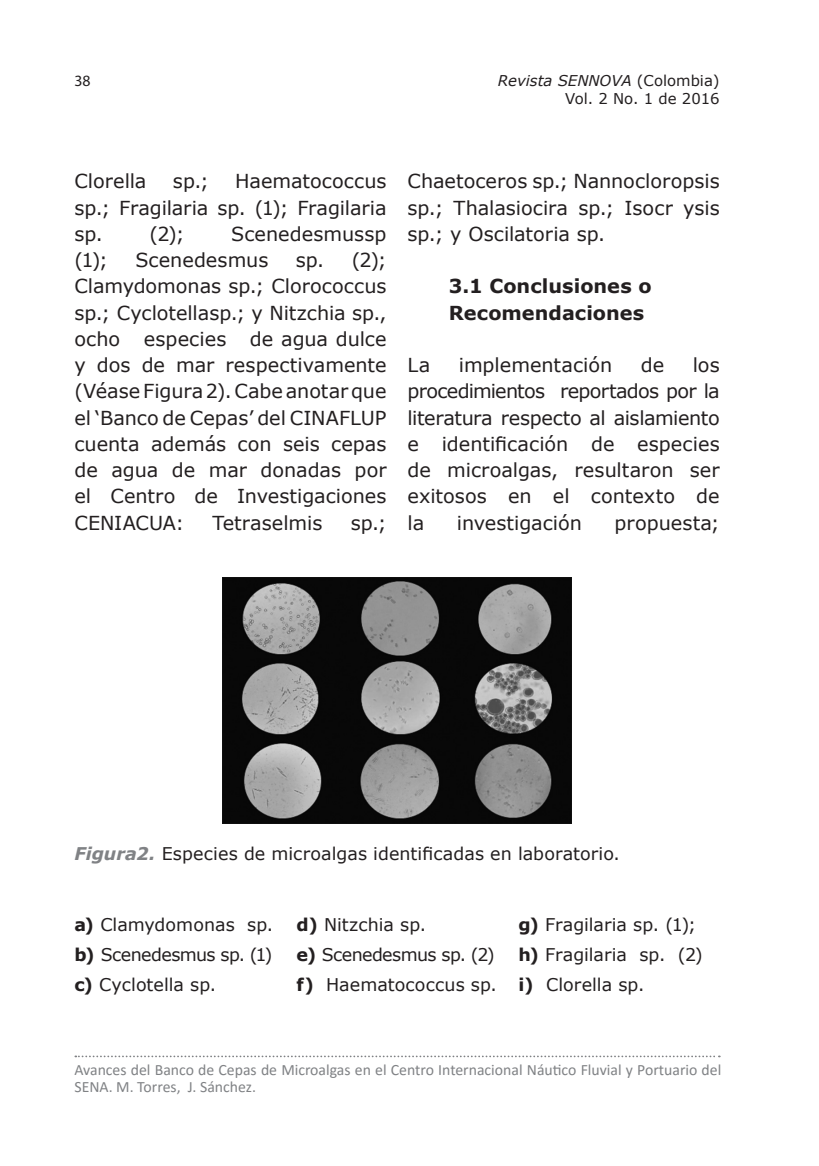
<style>
.page{position:relative;width:819px;height:1166px;background:#fff}
.page>*{position:absolute;margin:0;border:0;box-sizing:border-box;transform-origin:0 0}
.Parrafos{font:19.25px/26.2px "Verdana";color:#231f20;text-align:justify}
.Parrafos-2{font:700 19.25px "Verdana";color:#231f20}
.Parrafos-3{font:17.5px/29.8px "Verdana";color:#231f20;text-align:justify}
.Pie_de_foto{font:17.5px "Verdana";letter-spacing:.005em;color:#231f20}
.Pie_de_Titulo{font:15.75px/16.6px "Calibri";color:#808285}
.t1{font:15.75px "Myriad Pro";color:#231f20}
.t2{font:14.88px/17.8px "Verdana";color:#231f20;text-align:right}
.s1{font-style:italic}
.s2{font-weight:700;font-style:italic;color:#808285}
.s3{font-weight:700}
</style>
<div class="page">
<img style="left:222px;top:577px;width:350px;height:246px">
<svg style="left:75px;top:1055px;width:644px;height:2px"></svg>
<p class="t1" style="left:74px;top:71px;width:18px">38</p>
<p class="t2" style="left:498px;top:71px;width:223px"><span class="s1">Revista SENNOVA</span> (Colombia)<br>Vol. 2 No. 1 de 2016</p>
<p class="Parrafos" style="left:74px;top:168px;width:74px">Clorella</p>
<p class="Parrafos" style="left:173px;top:168px;width:37px">sp.;</p>
<p class="Parrafos" style="left:74px;top:168px;width:313px;text-indent:161px">Haematococcus sp.; Fragilaria sp. (1); Fragilaria sp.</p>
<p class="Parrafos" style="left:149px;top:221px;width:36px">(2);</p>
<p class="Parrafos" style="left:231px;top:221px;width:157px">Scenedesmussp</p>
<p class="Parrafos" style="left:74px;top:247px;width:313px;text-indent:221px">sp. (2); Clamydomonas sp.; Clorococcus sp.; Cyclotellasp.; y Nitzchia sp., ocho especies de agua dulce y dos de mar respectivamente (Véase Figura 2). Cabe anotar que el ‘Banco de Cepas’ del CINAFLUP cuenta además con seis cepas de agua de mar donadas por el Centro de Investigaciones CENIACUA:</p>
<p class="Parrafos" style="left:74px;top:247px;width:35px">(1);</p>
<p class="Parrafos" style="left:135px;top:247px;width:135px">Scenedesmus</p>
<p class="Parrafos" style="left:212px;top:509px;width:111px">Tetraselmis</p>
<p class="Parrafos" style="left:351px;top:509px;width:37px">sp.;</p>
<p class="Parrafos" style="left:407px;top:168px;width:313px">Chaetoceros sp.; Nannocloropsis sp.; Thalasiocira sp.; Isocr ysis sp.; y Oscilatoria sp.</p>
<p class="Parrafos-2" style="left:449px;top:273px;width:204px">3.1 Conclusiones o</p>
<p class="Parrafos-2" style="left:449px;top:299px;width:197px">Recomendaciones</p>
<p class="Parrafos" style="left:407px;top:352px;width:24px">La</p>
<p class="Parrafos" style="left:459px;top:352px;width:155px">implementación</p>
<p class="Parrafos" style="left:640px;top:352px;width:25px">de</p>
<p class="Parrafos" style="left:407px;top:352px;width:313px;text-indent:285px">los procedimientos reportados por la literatura respecto al aislamiento e identificación de especies de microalgas, resultaron ser exitosos en el contexto de la</p>
<p class="Parrafos" style="left:457px;top:509px;width:126px">investigación</p>
<p class="Parrafos" style="left:614px;top:509px;width:107px">propuesta;</p>
<p class="Pie_de_foto" style="left:74px;top:842px;width:547px"><span class="s2">Figura2.</span> Especies de microalgas identificadas en laboratorio.</p>
<p class="Parrafos-3" style="left:74px;top:910px;width:200px"><span class="s3">a)</span> Clamydomonas sp. <span class="s3">b)</span> Scenedesmus sp. (1) <span class="s3">c)</span> Cyclotella sp.</p>
<p class="Parrafos-3" style="left:296px;top:910px;width:202px;text-align:left"><span class="s3">d)</span> Nitzchia sp.<br><span class="s3">e)</span> Scenedesmus sp. (2) <span class="s3">f)</span> Haematococcus sp.</p>
<p class="Parrafos-3" style="left:518px;top:910px;width:179px"><span class="s3">g)</span> Fragilaria sp. (1);</p>
<p class="Parrafos-3" style="left:518px;top:939px;width:186px"><span class="s3">h)</span> Fragilaria sp. (2)</p>
<p class="Parrafos-3" style="left:518px;top:969px;width:127px"><span class="s3">i)</span> Clorella sp.</p>
<p class="Pie_de_Titulo" style="left:74px;top:1061px;width:648px">Avances del Banco de Cepas de Microalgas en el Centro Internacional Náutico Fluvial y Portuario del<br>SENA. M. Torres, J. Sánchez.</p>
</div>
